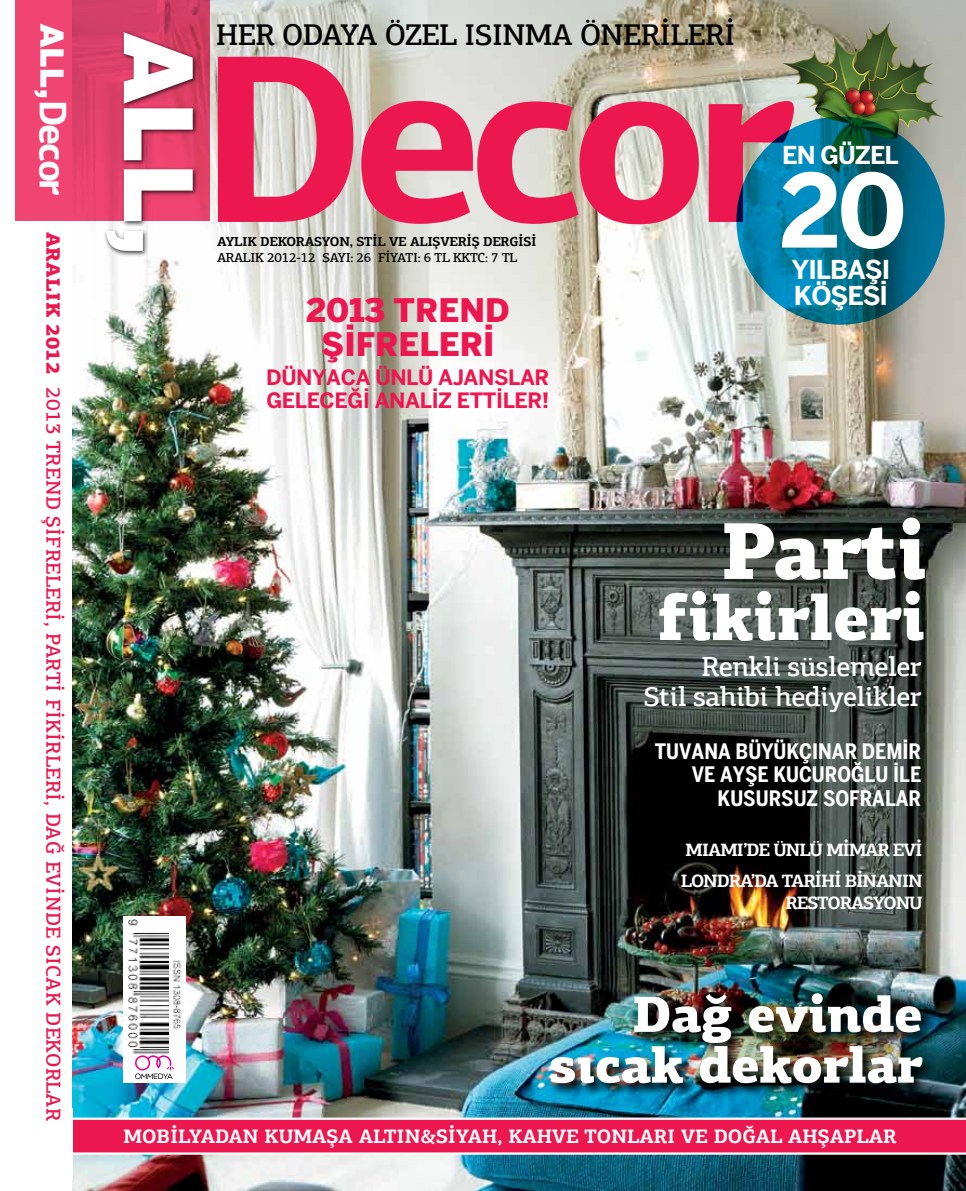
<style>
.page{position:relative;width:966px;height:1191px;background:#fff}
.page>*{position:absolute;margin:0;border:0;box-sizing:border-box;transform-origin:0 0}
.t1{font:700 100.65px "Benton Sans";color:#fff}
.t2{font:900 80.55px "PF Agora Slab Pro";letter-spacing:-.02em;color:#fff}
.t3{font:900 64.65px "PF Agora Slab Pro";letter-spacing:-.02em;color:#fff}
.t4{font:900 50.7px/50.7px "PF Agora Slab Pro";letter-spacing:-.02em;color:#fff;text-align:right}
.t5{font:700 38.55px "PF Agora Sans Pro";letter-spacing:-.06em;color:#fff}
.t6{font:900 32.4px/34px "Benton Sans";color:#ed174f;text-align:center}
.t7{font:500 30px "PF Agora Slab Pro";letter-spacing:-.02em;color:#000}
.t8{font:500 27.75px/30.3px "PF Agora Slab Pro";letter-spacing:-.02em;color:#fff;text-align:right}
.t9{font:700 25.8px/26.1px "Benton Sans";letter-spacing:-.04em;color:#fff}
.t10{font:700 24.45px "Benton Sans";color:#fff}
.t11{font:700 21.15px/23.4px "Benton Sans Cond";color:#fff;text-align:right}
.t12{font:700 21px/23.2px "Benton Sans";letter-spacing:-.02em;color:#ed174f}
.t13{font:500 20.25px "PF Agora Slab Pro";letter-spacing:.02em;color:#ed174f}
.t14{font:700 19.5px "PF Agora Slab Pro";color:#fff}
.t15{font:700 18px/22px "PF Agora Slab Pro";letter-spacing:-.06em;color:#fff}
.t16{font:700 13.05px "PF Agora Slab Pro";letter-spacing:-.02em;color:#000}
.t17{font:500 13.05px "PF Agora Slab Pro";letter-spacing:-.02em;color:#000}
.s1{font-weight:900;font-size:19.5px}
</style>
<div class="page">
<img style="left:72px;top:0;width:893px;height:1191px">
<svg style="left:16px;top:0;width:194px;height:221px;background:#e4416c"></svg>
<svg style="left:218px;top:57px;width:563px;height:167px;background:#de788c"></svg>
<div style="left:103px;top:30px;width:96px;height:227px;background:#000;opacity:.75"></div>
<svg style="left:106px;top:32px;width:87px;height:219px"></svg>
<svg style="left:34px;top:24px;width:30px;height:73px"></svg>
<svg style="left:72px;top:1117px;width:893px;height:37px;background:#eb3062"></svg>
<img style="left:548px;top:992px;width:387px;height:105px">
<img style="left:781px;top:22px;width:164px;height:151px">
<svg style="left:736px;top:117px;width:208px;height:208px;background:#016d8c"></svg>
<div style="left:123px;top:916px;width:63px;height:166px;background:#fff"></div>
<svg style="left:135px;top:1056px;width:39px;height:23px"></svg>
<img style="left:128px;top:919px;width:40px;height:142px">
<img style="left:171px;top:918px;width:16px;height:147px">
<h3 class="t5" style="left:77px;top:100px;width:97px;rotate:90deg">Decor</h3>
<p class="t13" style="left:66px;top:232px;width:889px;rotate:90deg"><span class="s1">ARALIK 2012</span> 2013 TREND ŞİFRELERİ, PARTİ FİKİRLERİ, DAĞ EVİNDE SICAK DEKORLAR</p>
<h3 class="t7" style="left:216px;top:16px;width:520px">HER ODAYA ÖZEL ISINMA ÖNERİLERİ</h3>
<p class="t16" style="left:217px;top:233px;width:321px">AYLIK DEKORASYON, STİL VE ALIŞVERİŞ DERGİSİ</p>
<p class="t17" style="left:217px;top:249px;width:9px">ARALI</p>
<p class="t17" style="left:255px;top:249px;width:75px">K 2012-12 SAYI</p>
<p class="t17" style="left:350px;top:249px;width:167px">: 26 FİYATI: 6 TL KKTC: 7 TL</p>
<h3 class="t6" style="left:306px;top:292px;width:205px">2013 TREND<br>ŞİFRELERİ</h3>
<p class="t12" style="left:266px;top:365px;width:284px">DÜNYACA ÜNLÜ AJANSLAR<br>GELECEĞI ANALIZ ETTILER!</p>
<p class="t10" style="left:782px;top:140px;width:88px">EN GÜZEL</p>
<h1 class="t1" style="left:779px;top:150px;width:129px">20</h1>
<p class="t9" style="left:791px;top:256px;width:100px">YILBAŞI<br>KÖŞESİ</p>
<h2 class="t2" style="left:720px;top:498px;width:208px">Parti</h2>
<h3 class="t3" style="left:657px;top:575px;width:270px">fikirleri</h3>
<h3 class="t8" style="left:643px;top:651px;width:279px">RENKLI SÜSLEMELER<br>STIL SAHIBI HEDIYELIKLER</h3>
<p class="t11" style="left:654px;top:739px;width:268px">TUVANA BÜYÜKÇINAR DEMİR<br>VE AYŞE KUCUROĞLU İLE<br>KUSURSUZ SOFRALAR</p>
<p class="t15" style="left:685px;top:838px;width:29px">MIAM</p>
<p class="t15" style="left:736px;top:838px;width:127px">I’DE ÜNLÜ MİMAR</p>
<p class="t15" style="left:892px;top:838px;width:31px">EVİ</p>
<p class="t15" style="left:680px;top:869px;width:24px">LONDRA</p>
<p class="t15" style="left:785px;top:869px;width:90px;text-indent:-35px">’DA TARİHİ BİNANIN<br>RESTORASYON</p>
<p class="t15" style="left:908px;top:891px;width:15px">U</p>
<h3 class="t4" style="left:548px;top:989px;width:375px">Dağ evinde sıcak dekorlar</h3>
<p class="t14" style="left:123px;top:1123px;width:69px">MOBİLYADAN</p>
<p class="t14" style="left:264px;top:1123px;width:45px">KUMAŞA</p>
<p class="t14" style="left:358px;top:1123px;width:14px">ALTIN</p>
<p class="t14" style="left:420px;top:1123px;width:450px">&amp;SİYAH, KAHVE TONLARI VE DO ĞAL AHŞAPLAR</p>
</div>
